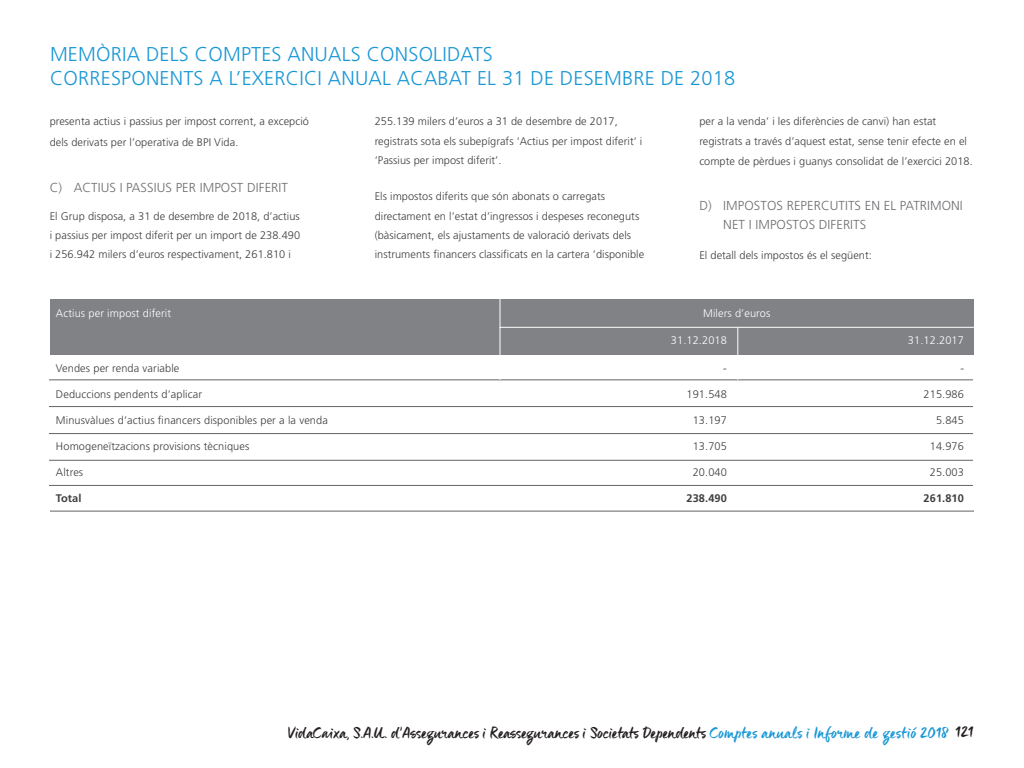
<style>
.page{position:relative;width:1024px;height:768px;background:#fff}
.page>*{position:absolute;margin:0;border:0;box-sizing:border-box;transform-origin:0 0}
.t1{font:300 20px/24px "Frutiger";letter-spacing:.01em;color:#1a97d5}
.t2{font:19px "Maneo";letter-spacing:-.01em;color:#231f20}
.t3{font:300 13px/19.6px "Frutiger";letter-spacing:.005em;color:#6c6d70}
.t4{font:300 11px/19.3px "Frutiger";letter-spacing:.005em;color:#3e3e3f}
.t5{font:300 11px "Frutiger";letter-spacing:.01em;color:#fff}
.t6{font:700 11px "Frutiger";letter-spacing:.01em;color:#3e3e3f}
.s1{color:#1a97d5}
</style>
<div class="page">
<div style="left:50px;top:300px;width:924px;height:55px;background:#808285"></div>
<hr style="left:50px;top:511px;width:924px;height:1px;background:#636366">
<hr style="left:49px;top:380px;width:924px;height:1px;background:#636366">
<hr style="left:49px;top:433px;width:924px;height:1px;background:#636366">
<hr style="left:49px;top:406px;width:924px;height:1px;background:#636366">
<hr style="left:49px;top:460px;width:924px;height:1px;background:#636366">
<hr style="left:49px;top:485px;width:924px;height:1px;background:#636366">
<hr style="left:500px;top:327px;width:474px;height:1px;background:#fff">
<hr style="left:500px;top:294px;width:1px;height:86px;background:#fff">
<hr style="left:737px;top:327px;width:1px;height:53px;background:#fff">
<h1 class="t1" style="left:50px;top:42px;width:687px">MEMÒRIA DELS COMPTES ANUALS CONSOLIDATS<br>CORRESPONENTS A L’EXERCICI ANUAL ACABAT EL 31 DE DESEMBRE DE 2018</h1>
<p class="t4" style="left:50px;top:112px;width:261px;line-height:20.3px">presenta actius i passius per impost corrent, a excepció dels derivats per l’operativa de BPI Vida.</p>
<p class="t3" style="left:50px;top:178px;width:240px">C) ACTIUS I PASSIUS PER IMPOST DIFERIT</p>
<p class="t4" style="left:50px;top:206px;width:252px;text-align:justify">El Grup disposa, a 31 de desembre de 2018, d’actius i passius per impost diferit per un import de 238.490 i 256.942 milers d’euros respectivament, 261.810 i</p>
<p class="t4" style="left:699px;top:112px;width:275px;line-height:19.6px">per a la venda’ i les diferències de canvi) han estat registrats a través d’aquest estat, sense tenir efecte en el compte de pèrdues i guanys consolidat de l’exercici 2018.</p>
<p class="t3" style="left:723px;top:196px;width:241px;text-indent:-24px">D) IMPOSTOS REPERCUTITS EN EL PATRIMONI<br>NET I IMPOSTOS DIFERITS</p>
<p class="t4" style="left:699px;top:246px;width:174px">El detall dels impostos és el següent:</p>
<p class="t4" style="left:375px;top:112px;width:269px">255.139 milers d’euros a 31 de desembre de 2017, registrats sota els subepígrafs ‘Actius per impost diferit’ i ‘Passius per impost diferit’.</p>
<p class="t4" style="left:375px;top:187px;width:271px">Els impostos diferits que són abonats o carregats directament en l’estat d’ingressos i despeses reconeguts (bàsicament, els ajustaments de valoració derivats dels instruments financers classificats en la cartera ‘disponible</p>
<p class="t5" style="left:56px;top:307px;width:117px">Actius per impost diferit</p>
<p class="t5" style="left:703px;top:307px;width:69px">Milers d’euros</p>
<p class="t4" style="left:56px;top:358px;width:125px">Vendes per renda variable</p>
<p class="t4" style="left:56px;top:384px;width:148px">Deduccions pendents d’aplicar</p>
<p class="t4" style="left:56px;top:410px;width:273px">Minusvàlues d’actius financers disponibles per a la venda</p>
<p class="t4" style="left:56px;top:436px;width:195px">Homogeneïtzacions provisions tècniques</p>
<p class="t4" style="left:56px;top:462px;width:29px">Altres</p>
<p class="t6" style="left:56px;top:491px;width:27px">Total</p>
<p class="t5" style="left:671px;top:334px;width:58px">31.12.2018</p>
<p class="t5" style="left:850px;top:333px;width:116px">31.12.2017 31.12.2017</p>
<p class="t4" style="left:723px;top:358px;width:5px">-</p>
<p class="t4" style="left:687px;top:384px;width:42px">191.548</p>
<p class="t4" style="left:693px;top:410px;width:36px">13.197</p>
<p class="t4" style="left:693px;top:436px;width:36px">13.705</p>
<p class="t4" style="left:693px;top:462px;width:36px">20.040</p>
<p class="t6" style="left:687px;top:491px;width:42px">238.490</p>
<p class="t4" style="left:960px;top:358px;width:5px">-</p>
<p class="t4" style="left:924px;top:384px;width:42px">215.986</p>
<p class="t4" style="left:936px;top:410px;width:29px">5.845</p>
<p class="t4" style="left:930px;top:436px;width:36px">14.976</p>
<p class="t4" style="left:930px;top:462px;width:36px">25.003</p>
<p class="t6" style="left:924px;top:491px;width:42px">261.810</p>
<h2 class="t2" style="left:288px;top:719px;width:687px">VidaCaixa, S.A.U. d’Assegurances i Reassegurances i Societats Dependents <span class="s1">Comptes anuals i Informe de gestió 2018</span> 121</h2>
</div>
